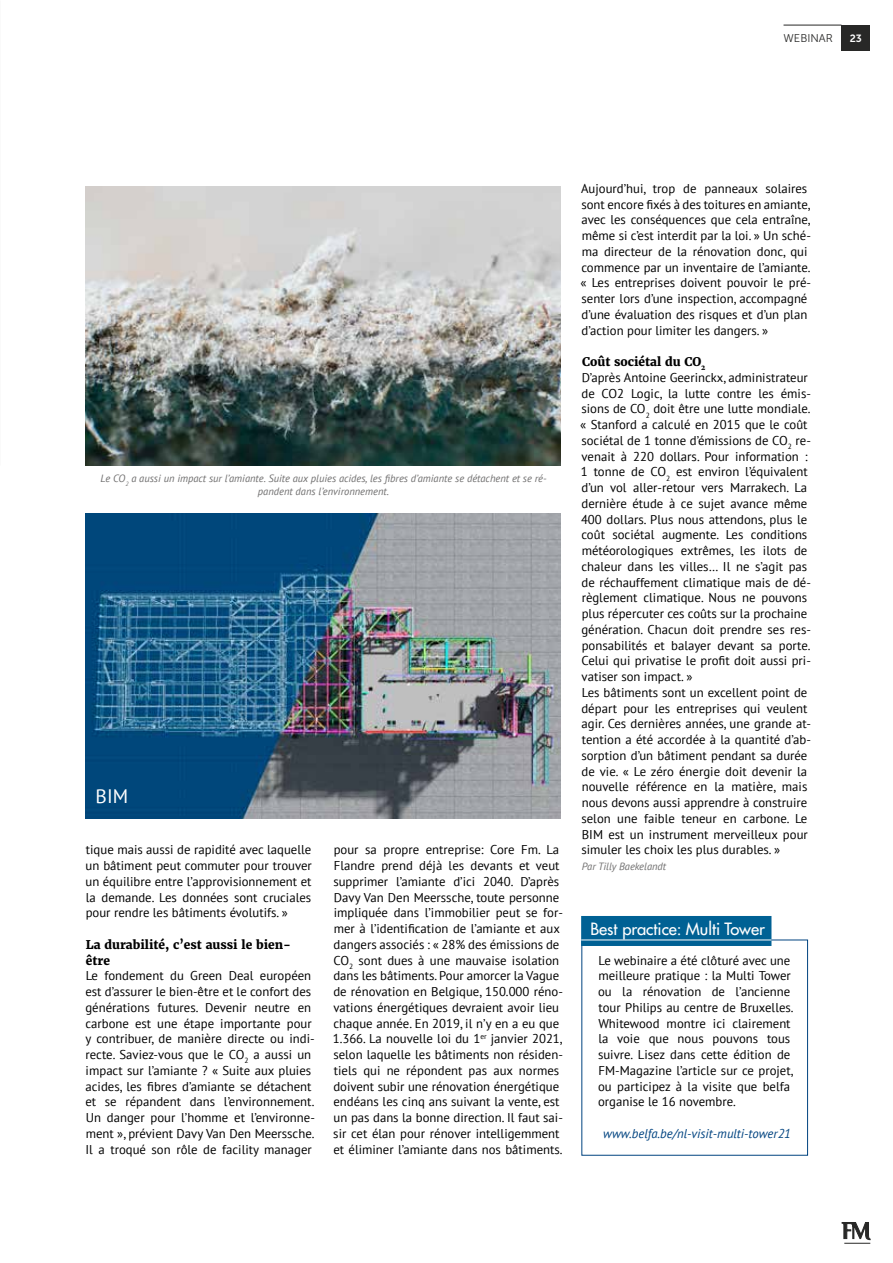
<style>
.page{position:relative;width:893px;height:1263px;background:#fff}
.page>*{position:absolute;margin:0;border:0;box-sizing:border-box;transform-origin:0 0}
.t1{font:19.5px "PT Sans";color:#fff}
.t2{font:500 16.5px "Futura LT Pro";color:#fff}
.t3{font:12.75px/15.8px "PT Sans";color:#000}
.t4{font:italic 12.75px "PT Sans";color:#004380}
.t5{font:800 12px/15.8px "Merriweather";color:#000}
.t6{font:11.25px "Museo Sans 300";color:#282827}
.t7{font:italic 10.5px/12.6px "PT Sans";color:#706f6f;text-align:center}
.t8{font:10.5px "Museo Sans 700";color:#fff}
</style>
<div class="page">
<svg style="left:842px;top:1222px;width:28px;height:22px"></svg>
<div style="left:581px;top:939px;width:227px;height:216px;border:1px solid #004380"></div>
<div style="left:581px;top:916px;width:190px;height:30px;background:#006194"></div>
<hr style="left:581px;top:939px;width:190px;height:1px;background:#fff">
<img style="left:85px;top:186px;width:476px;height:280px">
<img style="left:85px;top:514px;width:476px;height:305px">
<div style="left:841px;top:25px;width:29px;height:25px;background:#282827"></div>
<hr style="left:783px;top:25px;width:58px;height:1px;background:#282827">
<p class="t6" style="left:783px;top:32px;width:51px">WEBINAR</p>
<p class="t8" style="left:850px;top:32px;width:14px">23</p>
<p class="t7" style="left:101px;top:472px;width:448px">Le CO<sub>2</sub> a aussi un impact sur l’amiante. Suite aux pluies acides, les fibres d’amiante se détachent et se ré&shy;pandent dans l’environnement.</p>
<h1 class="t1" style="left:96px;top:784px;width:34px">BIM</h1>
<p class="t3" style="left:86px;top:842px;width:228px;text-align:justify">tique mais aussi de rapidité avec laquelle un bâtiment peut commuter pour trouver un équilibre entre l’approvisionnement et la demande. Les données sont cruciales pour rendre les bâtiments évolutifs. »</p>
<p class="t5" style="left:86px;top:936px;width:207px">La durabilité, c’est aussi le bien&shy;être</p>
<p class="t3" style="left:85px;top:968px;width:231px">Le fondement du Green Deal européen est d’assurer le bien-être et le confort des générations futures. Devenir neutre en carbone est une étape importante pour y contribuer, de manière directe ou indi&shy;recte. Saviez-vous que le CO<sub>2</sub> a aussi un impact sur l’amiante ? « Suite aux pluies acides, les fibres d’amiante se détachent et se répandent dans l’environnement.<br>Un danger pour l’homme et l’environne&shy;ment », prévient Davy Van Den Meerssche.<br>Il a troqué son rôle de facility manager</p>
<p class="t3" style="left:333px;top:842px;width:232px">pour sa propre entreprise: Core Fm. La Flandre prend déjà les devants et veut supprimer l’amiante d’ici 2040. D’après Davy Van Den Meerssche, toute personne impliquée dans l’immobilier peut se for&shy;mer à l’identification de l’amiante et aux dangers associés : « 28% des émissions de CO<sub>2</sub> sont dues à une mauvaise isolation dans les bâtiments. Pour amorcer la Vague de rénovation en Belgique, 150.000 réno&shy;vations énergétiques devraient avoir lieu chaque année. En 2019, il n’y en a eu que 1.366. La nouvelle loi du 1<sup>er</sup> janvier 2021, selon laquelle les bâtiments non résiden&shy;tiels qui ne répondent pas aux normes doivent subir une rénovation énergétique endéans les cinq ans suivant la vente, est un pas dans la bonne direction. Il faut sai&shy;sir cet élan pour rénover intelligemment et éliminer l’amiante dans nos bâtiments.</p>
<p class="t3" style="left:580px;top:180px;width:232px">Aujourd’hui, trop de panneaux solaires sont encore fixés à des toitures en amiante, avec les conséquences que cela entraîne, même si c’est interdit par la loi. » Un sché&shy;ma directeur de la rénovation donc, qui commence par un inventaire de l’amiante. « Les entreprises doivent pouvoir le pré&shy;senter lors d’une inspection, accompagné d’une évaluation des risques et d’un plan d’action pour limiter les dangers. »</p>
<p class="t5" style="left:582px;top:354px;width:125px">Coût sociétal du CO<sub>2</sub></p>
<p class="t3" style="left:580px;top:369px;width:232px">D’après Antoine Geerinckx, administrateur de CO2 Logic, la lutte contre les émis&shy;sions de CO<sub>2</sub> doit être une lutte mondiale. « Stanford a calculé en 2015 que le coût sociétal de 1 tonne d’émissions de CO<sub>2</sub> re&shy;venait à 220 dollars. Pour information :<br>1 tonne de CO<sub>2</sub> est environ l’équivalent d’un vol aller-retour vers Marrakech. La dernière étude à ce sujet avance même 400 dollars. Plus nous attendons, plus le coût sociétal augmente. Les conditions météorologiques extrêmes, les ilots de chaleur dans les villes… Il ne s’agit pas de réchauffement climatique mais de dé&shy;règlement climatique. Nous ne pouvons plus répercuter ces coûts sur la prochaine génération. Chacun doit prendre ses res&shy;ponsabilités et balayer devant sa porte.<br>Celui qui privatise le profit doit aussi pri&shy;vatiser son impact. »<br>Les bâtiments sont un excellent point de départ pour les entreprises qui veulent agir. Ces dernières années, une grande at&shy;tention a été accordée à la quantité d’ab&shy;sorption d’un bâtiment pendant sa durée de vie. « Le zéro énergie doit devenir la nouvelle référence en la matière, mais nous devons aussi apprendre à construire selon une faible teneur en carbone. Le BIM est un instrument merveilleux pour simuler les choix les plus durables. »</p>
<p class="t7" style="left:582px;top:860px;width:86px">Par Tilly Baekelandt</p>
<p class="t2" style="left:590px;top:917px;width:176px">Best practice: Multi Tower</p>
<p class="t3" style="left:598px;top:952px;width:197px">Le webinaire a été clôturé avec une meilleure pratique : la Multi Tower ou la rénovation de l’ancienne tour Philips au centre de Bruxelles.<br>Whitewood montre ici clairement la voie que nous pouvons tous suivre. Lisez dans cette édition de FM-Magazine l’article sur ce projet, ou participez à la visite que belfa organise le 16 novembre.</p>
<p class="t4" style="left:603px;top:1125px;width:189px">www.belfa.be/nl-visit-multi-tower21</p>
</div>
